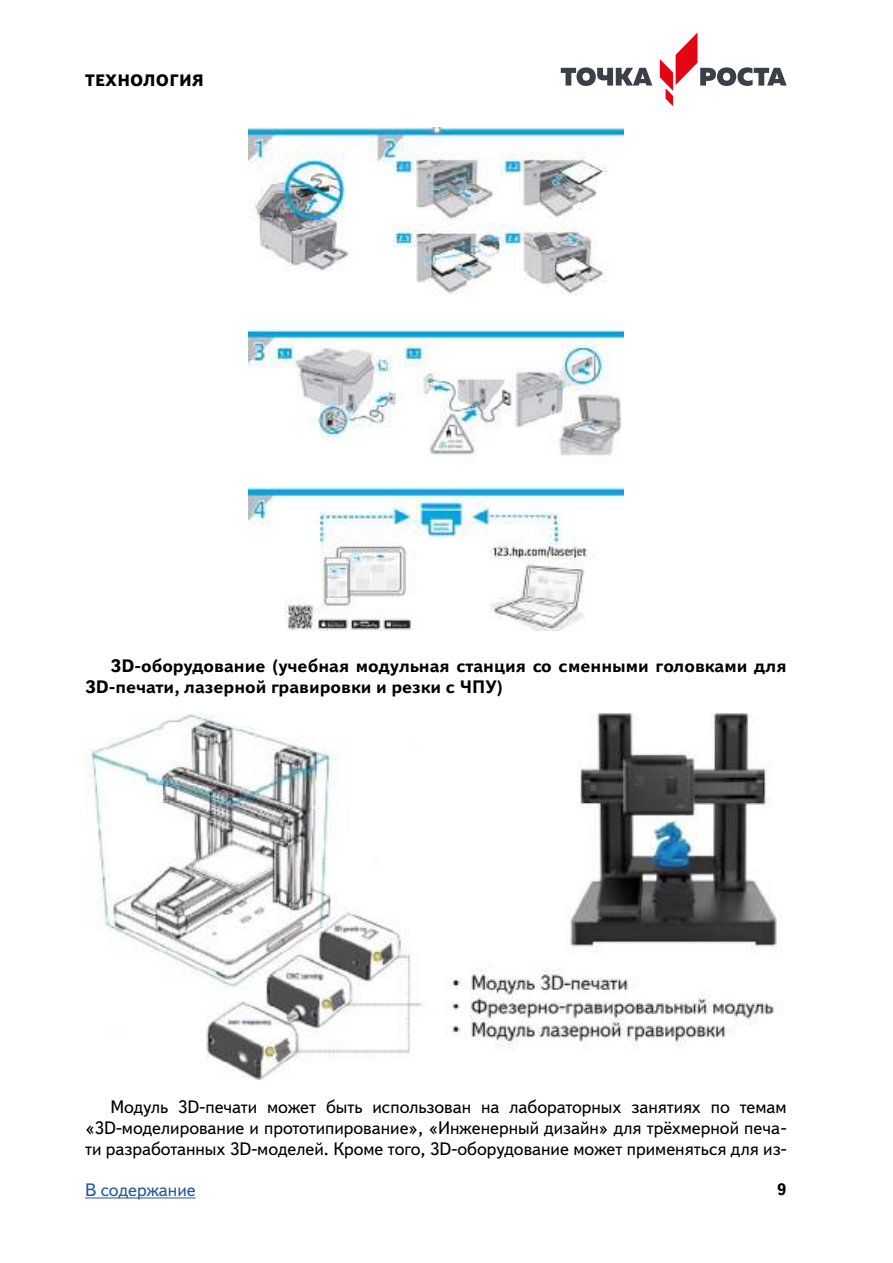
<style>
.page{position:relative;width:893px;height:1263px;background:#fff}
.page>*{position:absolute;margin:0;border:0;box-sizing:border-box;transform-origin:0 0}
.t1{font:18px/21px "Textbook New";color:#000;text-align:justify}
.t2{font:700 18px/21px "Textbook New";color:#000}
.t3{font:18px "Textbook New";color:#265a9b}
.t4{font:800 16.5px "Textbook New";letter-spacing:.01em;color:#000}
.t5{font:700 16.5px "Textbook New";color:#000}
</style>
<div class="page">
<svg style="left:561px;top:67px;width:91px;height:19px"></svg>
<svg style="left:660px;top:32px;width:127px;height:74px"></svg>
<hr style="left:85px;top:1197px;width:111px;height:1px;background:#265a9b">
<img style="left:249px;top:128px;width:374px;height:502px">
<img style="left:88px;top:714px;width:690px;height:366px">
<p class="t4" style="left:85px;top:70px;width:120px">ТЕХНОЛОГИЯ</p>
<p class="t2" style="left:85px;top:655px;width:703px;text-indent:26px">3D-оборудование (учебная модульная станция со сменными головками для<br>3D-печати, лазерной гравировки и резки с ЧПУ)</p>
<p class="t1" style="left:85px;top:1097px;width:703px;text-indent:26px">Модуль 3D-печати может быть использован на лабораторных занятиях по темам «3D-моделирование и прототипирование», «Инженерный дизайн» для трёхмерной печа&shy;ти разработанных 3D-моделей. Кроме того, 3D-оборудование может применяться для из-</p>
<p class="t3" style="left:85px;top:1179px;width:112px">В содержание</p>
<p class="t5" style="left:777px;top:1179px;width:11px">9</p>
</div>
